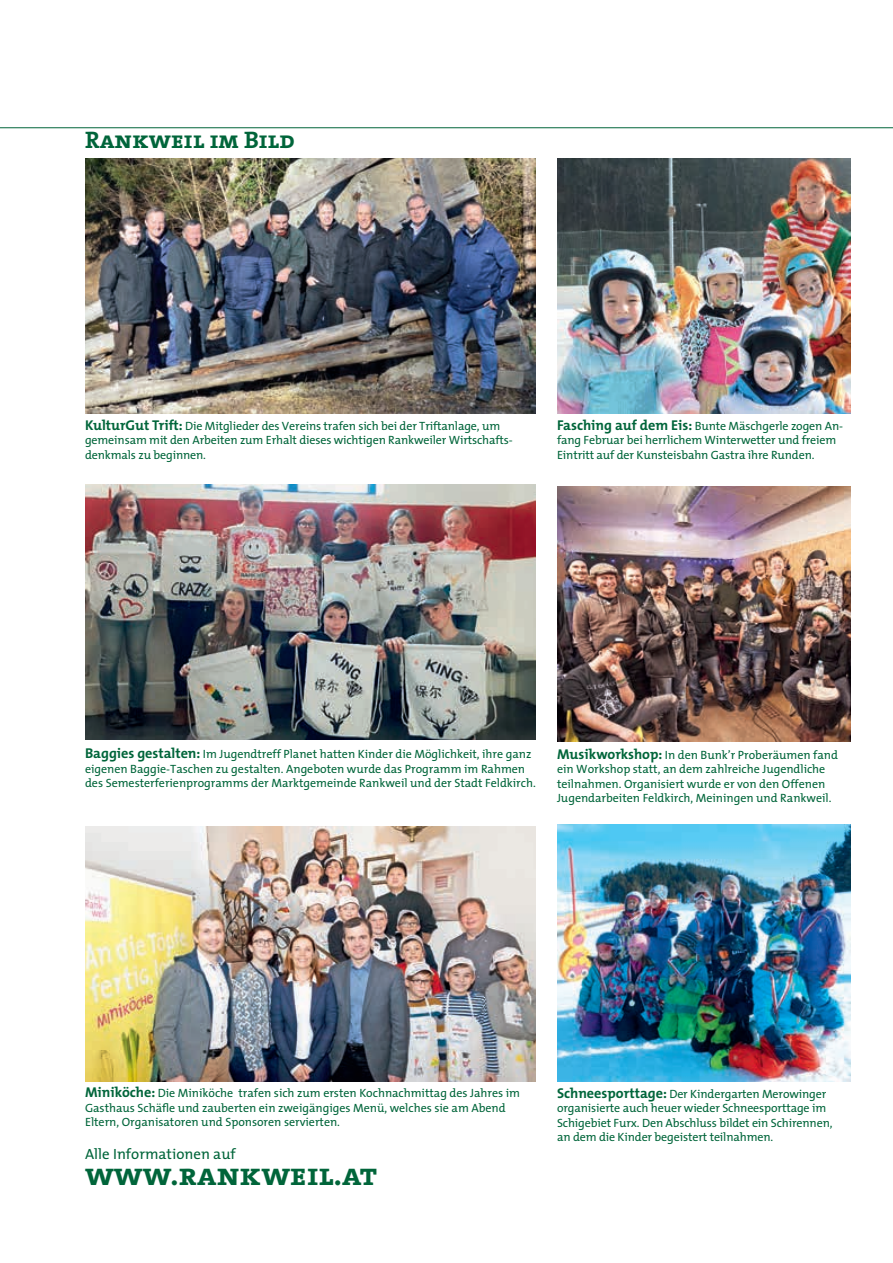
<style>
.page{position:relative;width:893px;height:1263px;background:#fff}
.page>*{position:absolute;margin:0;border:0;box-sizing:border-box;transform-origin:0 0}
.t1{font:31.2px "The Serif Bold Caps";color:#00653a}
.t2{font:24px "The Serif Bold Caps";color:#00653a}
.t3{font:14.85px "The Mix";color:#00653a}
.t4{font:12px/14.4px "The Mix";color:#00653a}
.s1{font-weight:700;font-size:14.25px}
</style>
<div class="page">
<hr style="left:0;top:127px;width:893px;height:1px;background:#00653a">
<img style="left:85px;top:826px;width:451px;height:255px">
<img style="left:557px;top:486px;width:293px;height:255px">
<img style="left:85px;top:485px;width:451px;height:255px">
<img style="left:557px;top:159px;width:293px;height:255px">
<img style="left:557px;top:825px;width:293px;height:256px">
<img style="left:85px;top:159px;width:451px;height:255px">
<h2 class="t2" style="left:85px;top:119px;width:211px">Rankweil im Bild</h2>
<p class="t4" style="left:85px;top:418px;width:429px"><span class="s1">KulturGut Trift:</span> Die Mitglieder des Vereins trafen sich bei der Triftanlage, um gemeinsam mit den Arbeiten zum Erhalt dieses wichtigen Rankweiler Wirtschafts&shy;denkmals zu beginnen.</p>
<p class="t4" style="left:557px;top:418px;width:288px"><span class="s1">Fasching auf dem Eis:</span> Bunte Mäschgerle zogen An&shy;fang Februar bei herrlichem Winterwetter und freiem<br>Eintritt auf der Kunsteisbahn Gastra ihre Runden.</p>
<p class="t4" style="left:85px;top:746px;width:452px"><span class="s1">Baggies gestalten:</span> Im Jugendtreff Planet hatten Kinder die Möglichkeit, ihre ganz eigenen Baggie-Taschen zu gestalten. Angeboten wurde das Programm im Rahmen des Semesterferienprogramms der Marktgemeinde Rankweil und der Stadt Feldkirch.</p>
<p class="t4" style="left:557px;top:747px;width:282px"><span class="s1">Musikworkshop:</span> In den Bunk’r Proberäumen fand ein Workshop statt, an dem zahlreiche Jugendliche teilnahmen. Organisiert wurde er von den Offenen Jugendarbeiten Feldkirch, Meiningen und Rankweil.</p>
<p class="t4" style="left:85px;top:1086px;width:437px"><span class="s1">Miniköche:</span> Die Miniköche trafen sich zum ersten Kochnachmittag des Jahres im<br>Gasthaus Schäfle und zauberten ein zweigängiges Menü, welches sie am Abend<br>Eltern, Organisatoren und Sponsoren servierten.</p>
<p class="t3" style="left:85px;top:1142px;width:152px">Alle Informationen auf</p>
<h1 class="t1" style="left:85px;top:1148px;width:294px">www.rankweil.at</h1>
<p class="t4" style="left:557px;top:1086px;width:277px"><span class="s1">Schneesporttage:</span> Der Kindergarten Merowinger organisierte auch heuer wieder Schneesporttage im Schigebiet Furx. Den Abschluss bildet ein Schirennen, an dem die Kinder begeistert teilnahmen.</p>
</div>
